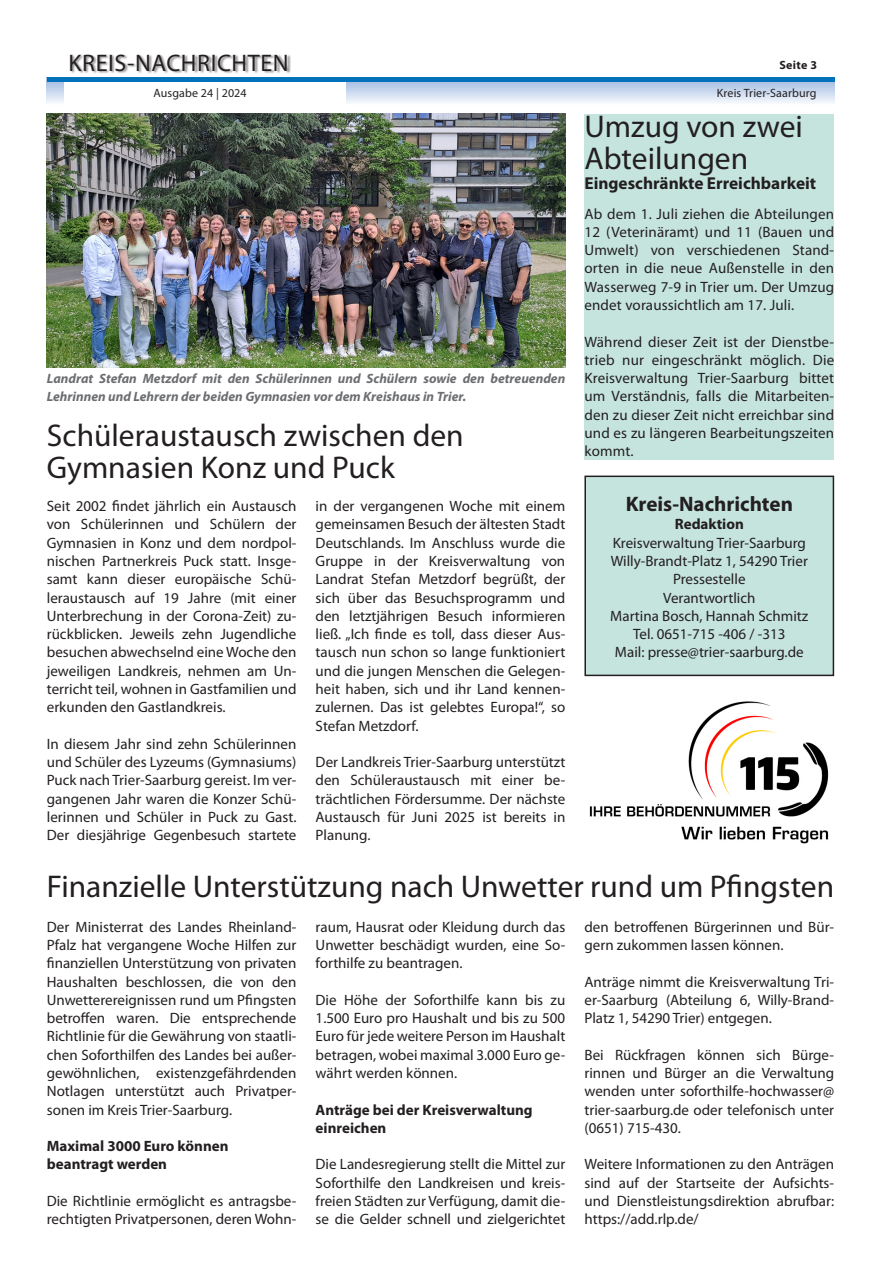
<style>
.page{position:relative;width:881px;height:1263px;background:#fff}
.page>*{position:absolute;margin:0;border:0;box-sizing:border-box;transform-origin:0 0}
.Headline{font:31.5px "Myriad Pro";color:#231f20}
.t1{font:24px "Myriad Pro";letter-spacing:.025em;color:#231f20}
.Fließtext_Bold_zentr{font:700 21px "Myriad Pro";color:#231f20}
.Subline{font:700 17.25px "Myriad Pro";color:#231f20}
.Fließtext{font:15px/18.3px "Myriad Pro";color:#231f20;text-align:justify}
.Fließtext_Bold_zentr-2{font:15px "Myriad Pro";color:#231f20}
.Fließtext-2{font:700 15px "Myriad Pro";color:#231f20}
.Fließtext_Bold_zentr-3{font:700 15px "Myriad Pro";color:#231f20}
.Bilduntertitel{font:italic 700 13.5px/18.3px "Myriad Pro";color:#6c6d70}
.t2{font:12px "Myriad Pro";letter-spacing:.01em;color:#231f20}
.t3{font:700 12px "Myriad Pro";letter-spacing:.025em;color:#231f20}
</style>
<div class="page">
<svg style="left:47px;top:82px;width:786px;height:21px;background:#cedbef"></svg>
<div style="left:64px;top:0;width:281px;height:113px;background:#fff"></div>
<div style="left:71px;top:54px;width:220px;height:20px;background:#231f20;opacity:.5"></div>
<hr style="left:47px;top:78px;width:786px;height:4px;background:#0072bc">
<img style="left:47px;top:114px;width:518px;height:253px">
<div style="left:584px;top:114px;width:249px;height:88px;background:#c6e4de"></div>
<div style="left:584px;top:200px;width:249px;height:259px;background:#c6e4de"></div>
<div style="left:585px;top:476px;width:248px;height:199px;background:#c6e4de"></div>
<div style="left:584px;top:476px;width:249px;height:200px;border:2px solid #231f20"></div>
<img style="left:589px;top:701px;width:240px;height:143px">
<h2 class="t1" style="left:68px;top:48px;width:221px">KREIS-NACHRICHTEN</h2>
<p class="t2" style="left:153px;top:86px;width:95px">Ausgabe 24 | 2024</p>
<p class="Bilduntertitel" style="left:47px;top:369px;width:519px">Landrat Stefan Metzdorf mit den Schülerinnen und Schülern sowie den betreuenden<br>Lehrinnen und Lehrern der beiden Gymnasien vor dem Kreishaus in Trier.</p>
<p class="Headline" style="left:47px;top:416px;width:418px">Schüleraustausch zwischen den</p>
<p class="Headline" style="left:47px;top:447px;width:349px">Gymnasien Konz und Puck</p>
<p class="Fließtext" style="left:47px;top:497px;width:251px">Seit 2002 findet jährlich ein Austausch von Schülerinnen und Schülern der Gymnasien in Konz und dem nordpol&shy;nischen Partnerkreis Puck statt. Insge&shy;samt kann dieser europäische Schü&shy;leraustausch auf 19 Jahre (mit einer Unterbrechung in der Corona-Zeit) zu&shy;rückblicken. Jeweils zehn Jugendliche besuchen abwechselnd eine Woche den jeweiligen Landkreis, nehmen am Un&shy;terricht teil, wohnen in Gastfamilien und erkunden den Gastlandkreis.</p>
<p class="Fließtext" style="left:47px;top:734px;width:251px">In diesem Jahr sind zehn Schülerinnen und Schüler des Lyzeums (Gymnasiums)<br>Puck nach Trier-Saarburg gereist. Im ver&shy;gangenen Jahr waren die Konzer Schü&shy;lerinnen und Schüler in Puck zu Gast.<br>Der diesjährige Gegenbesuch startete</p>
<p class="Fließtext" style="left:315px;top:497px;width:251px">in der vergangenen Woche mit einem gemeinsamen Besuch der ältesten Stadt Deutschlands. Im Anschluss wurde die Gruppe in der Kreisverwaltung von Landrat Stefan Metzdorf begrüßt, der sich über das Besuchsprogramm und den letztjährigen Besuch informieren ließ. „Ich finde es toll, dass dieser Aus&shy;tausch nun schon so lange funktioniert und die jungen Menschen die Gelegen&shy;heit haben, sich und ihr Land kennen&shy;zulernen. Das ist gelebtes Europa!“, so Stefan Metzdorf.</p>
<p class="Fließtext" style="left:315px;top:753px;width:251px">Der Landkreis Trier-Saarburg unterstützt den Schüleraustausch mit einer be&shy;trächtlichen Fördersumme. Der nächste Austausch für Juni 2025 ist bereits in Planung.</p>
<p class="t3" style="left:779px;top:57px;width:39px">Seite 3</p>
<p class="t2" style="left:716px;top:86px;width:101px">Kreis Trier-Saarburg</p>
<p class="Headline" style="left:584px;top:107px;width:220px">Umzug von zwei</p>
<p class="Headline" style="left:584px;top:139px;width:165px">Abteilungen</p>
<p class="Subline" style="left:584px;top:172px;width:233px">Eingeschränkte Erreichbarkeit</p>
<p class="Fließtext" style="left:584px;top:204px;width:251px">Ab dem 1. Juli ziehen die Abteilungen 12 (Veterinäramt) und 11 (Bauen und Umwelt) von verschiedenen Stand&shy;orten in die neue Außenstelle in den Wasserweg 7-9 in Trier um. Der Umzug endet voraussichtlich am 17. Juli.</p>
<p class="Fließtext" style="left:584px;top:332px;width:251px">Während dieser Zeit ist der Dienstbe&shy;trieb nur eingeschränkt möglich. Die Kreisverwaltung Trier-Saarburg bittet um Verständnis, falls die Mitarbeiten&shy;den zu dieser Zeit nicht erreichbar sind und es zu längeren Bearbeitungszeiten kommt.</p>
<p class="Fließtext_Bold_zentr" style="left:625px;top:490px;width:169px">Kreis-Nachrichten</p>
<p class="Fließtext_Bold_zentr-3" style="left:674px;top:515px;width:70px">Redaktion</p>
<p class="Fließtext_Bold_zentr-2" style="left:612px;top:533px;width:195px">Kreisverwaltung Trier-Saarburg</p>
<p class="Fließtext_Bold_zentr-2" style="left:610px;top:552px;width:198px">Willy-Brandt-Platz 1, 54290 Trier</p>
<p class="Fließtext_Bold_zentr-2" style="left:672px;top:570px;width:74px">Pressestelle</p>
<p class="Fließtext_Bold_zentr-2" style="left:663px;top:588px;width:94px">Verantwortlich</p>
<p class="Fließtext_Bold_zentr-2" style="left:610px;top:607px;width:199px">Martina Bosch, Hannah Schmitz</p>
<p class="Fließtext_Bold_zentr-2" style="left:633px;top:625px;width:154px">Tel. 0651-715 -406 / -313</p>
<p class="Fließtext_Bold_zentr-2" style="left:614px;top:643px;width:190px">Mail: presse@trier-saarburg.de</p>
<p class="Headline" style="left:47px;top:867px;width:788px">Finanzielle Unterstützung nach Unwetter rund um Pfingsten</p>
<p class="Fließtext" style="left:47px;top:917px;width:251px">Der Ministerrat des Landes Rheinland-Pfalz hat vergangene Woche Hilfen zur finanziellen Unterstützung von privaten Haushalten beschlossen, die von den Unwetterereignissen rund um Pfingsten betroffen waren. Die entsprechende Richtlinie für die Gewährung von staatli&shy;chen Soforthilfen des Landes bei außer&shy;gewöhnlichen, existenzgefährdenden Notlagen unterstützt auch Privatper&shy;sonen im Kreis Trier-Saarburg.</p>
<p class="Fließtext-2" style="left:47px;top:1136px;width:183px">Maximal 3000 Euro können</p>
<p class="Fließtext-2" style="left:47px;top:1154px;width:122px">beantragt werden</p>
<p class="Fließtext" style="left:47px;top:1191px;width:251px">Die Richtlinie ermöglicht es antragsbe&shy;rechtigten Privatpersonen, deren Wohn-</p>
<p class="Fließtext" style="left:315px;top:917px;width:251px">raum, Hausrat oder Kleidung durch das Unwetter beschädigt wurden, eine So&shy;forthilfe zu beantragen.</p>
<p class="Fließtext" style="left:315px;top:990px;width:251px">Die Höhe der Soforthilfe kann bis zu 1.500 Euro pro Haushalt und bis zu 500<br>Euro für jede weitere Person im Haushalt betragen, wobei maximal 3.000 Euro ge&shy;währt werden können.</p>
<p class="Fließtext-2" style="left:315px;top:1100px;width:218px">Anträge bei der Kreisverwaltung</p>
<p class="Fließtext-2" style="left:315px;top:1118px;width:72px">einreichen</p>
<p class="Fließtext" style="left:315px;top:1155px;width:251px">Die Landesregierung stellt die Mittel zur Soforthilfe den Landkreisen und kreis&shy;freien Städten zur Verfügung, damit die&shy;se die Gelder schnell und zielgerichtet</p>
<p class="Fließtext" style="left:584px;top:917px;width:251px">den betroffenen Bürgerinnen und Bür&shy;gern zukommen lassen können.</p>
<p class="Fließtext" style="left:584px;top:972px;width:251px">Anträge nimmt die Kreisverwaltung Tri&shy;er-Saarburg (Abteilung 6, Willy-Brand-Platz 1, 54290 Trier) entgegen.</p>
<p class="Fließtext" style="left:584px;top:1045px;width:251px">Bei Rückfragen können sich Bürge&shy;rinnen und Bürger an die Verwaltung wenden unter soforthilfe-hochwasser@ trier-saarburg.de oder telefonisch unter (0651) 715-430.</p>
<p class="Fließtext" style="left:584px;top:1155px;width:251px">Weitere Informationen zu den Anträgen sind auf der Startseite der Aufsichts&shy;und Dienstleistungsdirektion abrufbar: https://add.rlp.de/</p>
</div>
